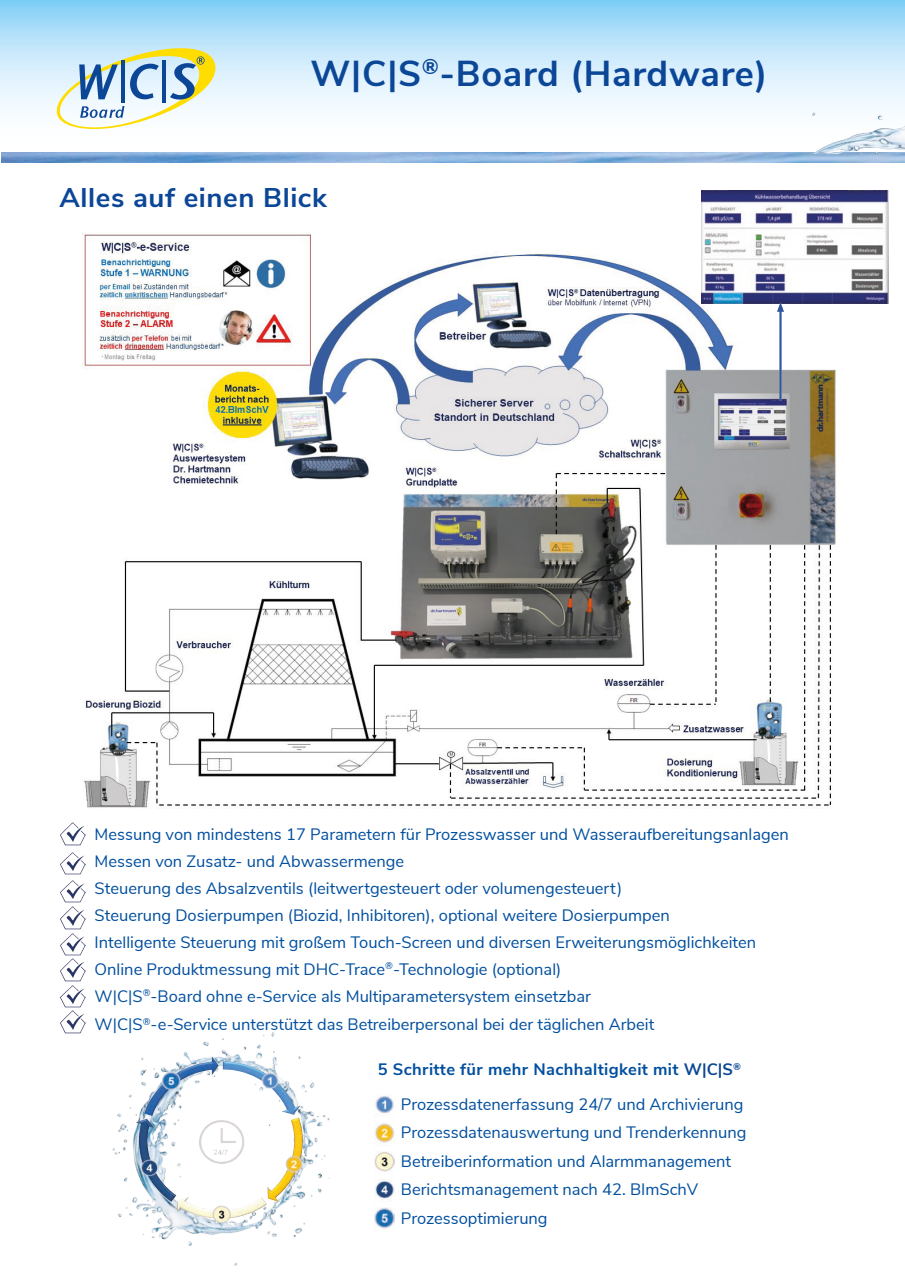
<style>
.page{position:relative;width:905px;height:1280px;background:#fff}
.page>*{position:absolute;margin:0;border:0;box-sizing:border-box;transform-origin:0 0}
.t1{font:700 36px "Nunito Sans";letter-spacing:.02em;color:#0b4697}
.t2{font:700 27px "Nunito Sans";letter-spacing:.02em;color:#0b4697}
.t3{font:16.5px "Nunito Sans";color:#004f9f}
.t4{font:700 16.5px "Nunito Sans";letter-spacing:.02em;color:#004f9f}
.s1{color:#0b4697}
</style>
<div class="page">
<svg style="left:0;top:0;width:905px;height:153px"></svg>
<img style="left:83px;top:233px;width:767px;height:575px">
<img style="left:143px;top:1032px;width:159px;height:234px">
<img style="left:112px;top:1054px;width:218px;height:173px">
<svg style="left:57px;top:48px;width:158px;height:81px"></svg>
<img style="left:1px;top:153px;width:904px;height:10px">
<img style="left:736px;top:109px;width:169px;height:45px">
<img style="left:375px;top:1096px;width:19px;height:18px">
<img style="left:375px;top:1151px;width:19px;height:21px">
<img style="left:375px;top:1123px;width:19px;height:20px">
<img style="left:375px;top:1179px;width:19px;height:20px">
<img style="left:375px;top:1208px;width:19px;height:21px">
<img style="left:60px;top:822px;width:26px;height:23px">
<img style="left:60px;top:852px;width:26px;height:23px">
<img style="left:60px;top:880px;width:26px;height:22px">
<img style="left:60px;top:906px;width:26px;height:23px">
<img style="left:60px;top:933px;width:26px;height:22px">
<img style="left:60px;top:958px;width:26px;height:23px">
<img style="left:60px;top:985px;width:26px;height:22px">
<img style="left:60px;top:1010px;width:26px;height:23px">
<img style="left:701px;top:190px;width:187px;height:113px">
<img style="left:773px;top:301px;width:14px;height:99px">
<p class="t1" style="left:310px;top:48px;width:458px">W|C|S<sup>®</sup>-Board (Hardware)</p>
<p class="t2" style="left:60px;top:178px;width:269px">Alles auf einen Blick</p>
<p class="t3" style="left:95px;top:822px;width:696px">Messung von mindestens 17 Parametern für Prozesswasser und Wasseraufbereitungsanlagen</p>
<p class="t3" style="left:95px;top:849px;width:311px">Messen von Zusatz- und Abwassermenge</p>
<p class="t3" style="left:95px;top:876px;width:529px">Steuerung des Absalzventils (leitwertgesteuert oder volumengesteuert)</p>
<p class="t3" style="left:95px;top:903px;width:577px">Steuerung Dosierpumpen (Biozid, Inhibitoren), optional weitere Dosierpumpen</p>
<p class="t3" style="left:95px;top:930px;width:663px">Intelligente Steuerung mit großem Touch-Screen und diversen Erweiterungsmöglichkeiten</p>
<p class="t3" style="left:95px;top:957px;width:468px">Online Produktmessung mit DHC-Trace<sup>®</sup>-Technologie (optional)</p>
<p class="t3" style="left:95px;top:984px;width:498px">W|C|S<sup>®</sup>-Board ohne e-Service als Multiparametersystem einsetzbar</p>
<p class="t3" style="left:95px;top:1012px;width:561px">W|C|S<sup>®</sup>-e-Service unterstützt das Betreiberpersonal bei der täglichen Arbeit</p>
<p class="t4" style="left:378px;top:1057px;width:364px">5 Schritte für mehr Nachhaltigkeit mit <span class="s1">W|C|S</span><sup>®</sup></p>
<p class="t3" style="left:401px;top:1092px;width:344px">Prozessdatenerfassung 24/7 und Archivierung</p>
<p class="t3" style="left:401px;top:1120px;width:347px">Prozessdatenauswertung und Trenderkennung</p>
<p class="t3" style="left:401px;top:1149px;width:332px">Betreiberinformation und Alarmmanagement</p>
<p class="t3" style="left:401px;top:1177px;width:299px">Berichtsmanagement nach 42. BImSchV</p>
<p class="t3" style="left:401px;top:1206px;width:148px">Prozessoptimierung</p>
</div>
